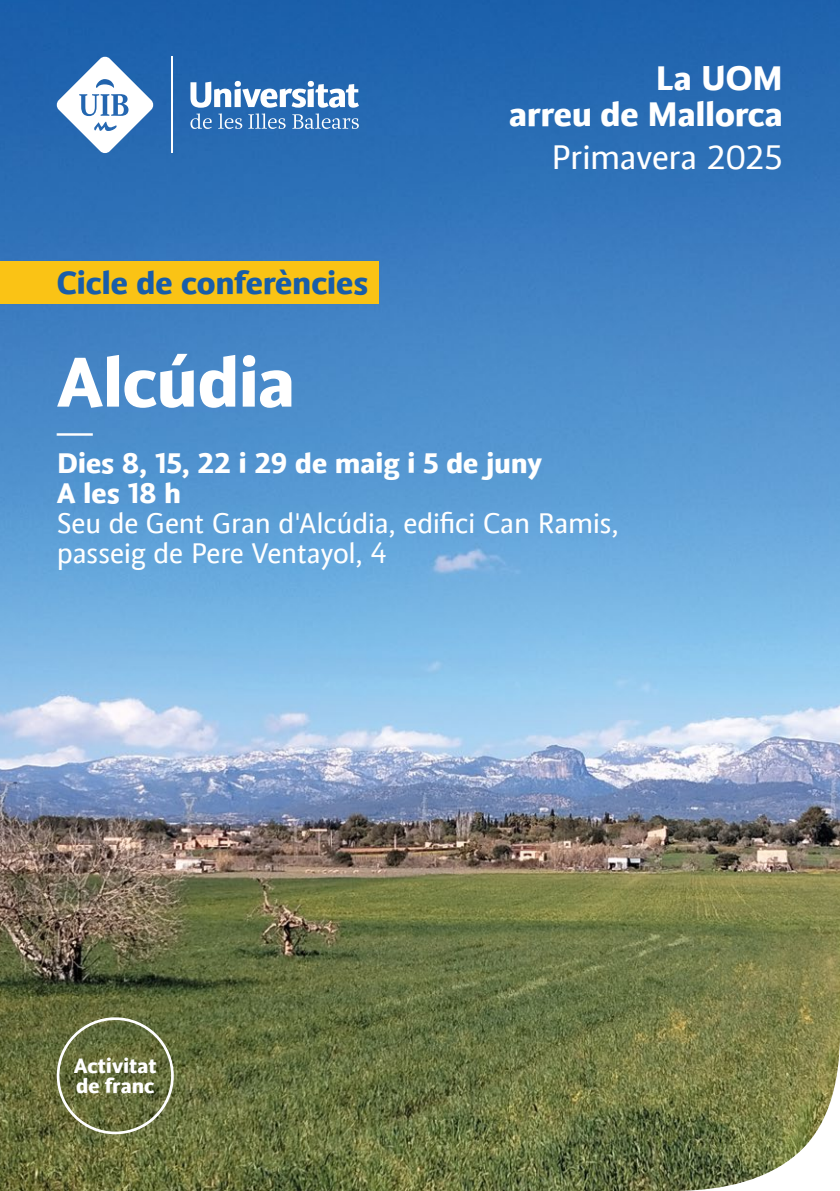
<style>
.page{position:relative;width:840px;height:1191px;background:#fff}
.page>*{position:absolute;margin:0;border:0;box-sizing:border-box;transform-origin:0 0}
.t1{font:700 74px "UI Bsans";letter-spacing:-.01em;color:#fff}
.t2{font:700 36px/36px "UI Bsans";letter-spacing:-.005em;color:#fff;text-align:right}
.t3{font:36px "UI Bsans";letter-spacing:-.015em;color:#fff}
.t4{font:700 34px "UI Bsans";letter-spacing:-.005em;color:#195da9}
.t5{font:30px/30px "UI Bsans";letter-spacing:-.01em;color:#fff}
.t6{font:700 30px/30px "UI Bsans";letter-spacing:-.01em;color:#fff}
.t7{font:700 22px/20.2px "UI Bsans";color:#fff}
</style>
<div class="page">
<img style="left:0;top:0;width:839px;height:1191px">
<svg style="left:671px;top:1032px;width:168px;height:159px;background:#898e60"></svg>
<div style="left:57px;top:1017px;width:117px;height:117px;border:3px solid #fff;border-radius:50%"></div>
<div style="left:0;top:261px;width:378px;height:43px;background:#fac315"></div>
<hr style="left:171px;top:57px;width:1px;height:96px;background:#fff">
<svg style="left:190px;top:81px;width:169px;height:48px"></svg>
<svg style="left:56px;top:56px;width:98px;height:98px"></svg>
<p class="t4" style="left:57px;top:262px;width:313px">Cicle de conferències</p>
<p class="t2" style="left:508px;top:60px;width:275px">La UOM<br>arreu de Mallorca</p>
<p class="t3" style="left:551px;top:137px;width:233px">Primavera 2025</p>
<h1 class="t1" style="left:57px;top:338px;width:240px">Alcúdia</h1>
<p class="t3" style="left:57px;top:410px;width:38px">—</p>
<p class="t6" style="left:57px;top:447px;width:486px">Dies 8, 15, 22 i 29 de maig i 5 de juny<br>A les 18 h</p>
<p class="t5" style="left:57px;top:508px;width:563px">Seu de Gent Gran d'Alcúdia, edifici Can Ramis, passeig de Pere Ventayol, 4</p>
<p class="t7" style="left:74px;top:1055px;width:84px">Activitat de franc</p>
</div>
